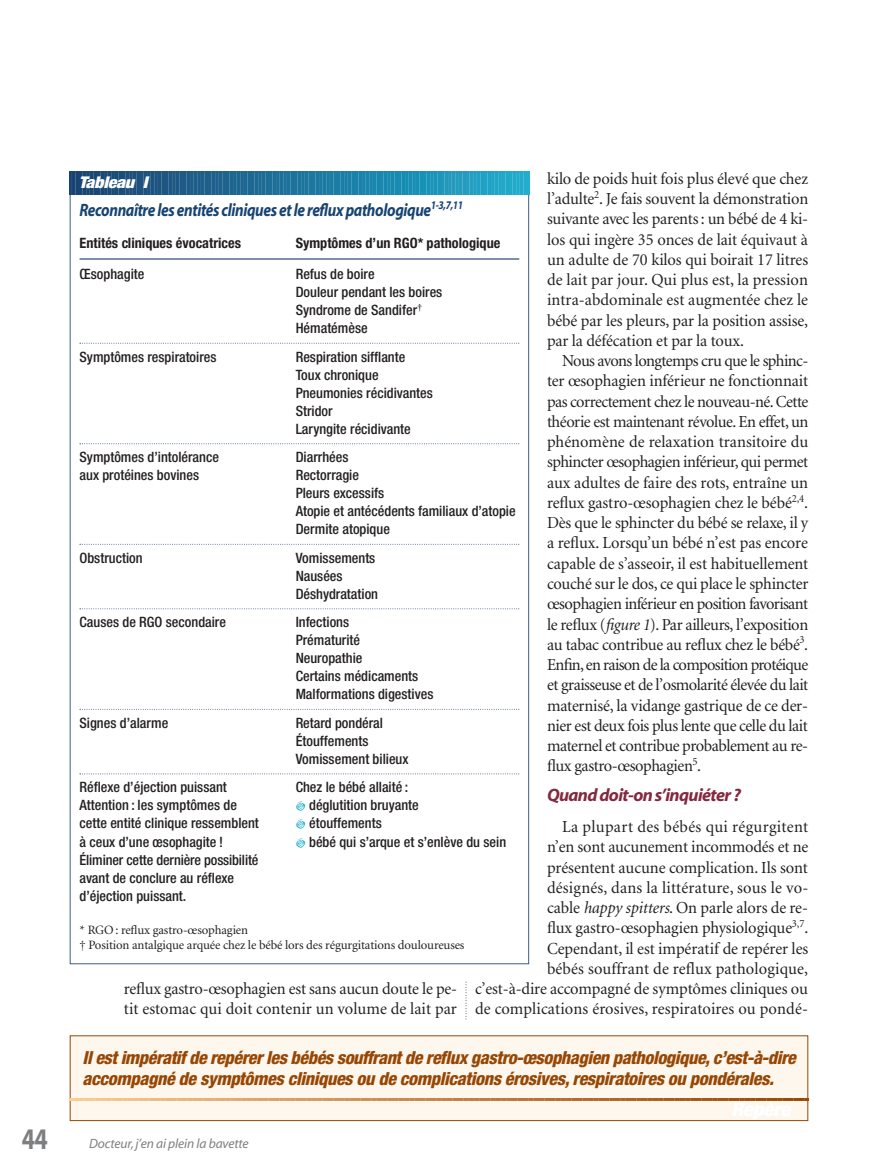
<style>
.page{position:relative;width:878px;height:1175px;background:#fff}
.page>*{position:absolute;margin:0;border:0;box-sizing:border-box;transform-origin:0 0}
.t1{font:700 30px "Myriad";color:#7d7f81;scale:.8 1}
.t2{font:italic 800 condensed 18px/21.8px "Helvetica Neue";letter-spacing:-.025em;color:#974705}
.t3{font:italic 700 18px "Myriad";letter-spacing:-.025em;color:#174371;scale:.85 1}
.t4{font:italic 700 18px "Myriad";letter-spacing:-.035em;color:#82293f}
.t5{font:16.8px/20.2px "Minion";letter-spacing:-.005em;color:#231f20;text-align:justify}
.t6{font:italic 900 condensed 16.2px "Helvetica Neue";letter-spacing:-.015em;color:#fff;scale:1.11 1}
.t7{font:500 condensed 14.25px/18px "Helvetica Neue";color:#231f20}
.t8{font:700 condensed 14.25px "Helvetica Neue";color:#231f20}
.t9{font:italic 13.5px "Myriad";letter-spacing:-.01em;color:#7d7f81}
.t10{font:12.75px/15px "Minion";letter-spacing:-.01em;color:#231f20}
.s1{font-style:italic}
</style>
<div class="page">
<svg style="left:465px;top:982px;width:1px;height:37px"></svg>
<div style="left:70px;top:1035px;width:737px;height:85px;background:#fef7ed"></div>
<svg style="left:70px;top:1098px;width:23px;height:22px"></svg>
<hr style="left:97px;top:1098px;width:2px;height:22px;background:#f9c78a">
<svg style="left:103px;top:1098px;width:109px;height:3px"></svg>
<hr style="left:216px;top:1098px;width:2px;height:22px;background:#e6ae71">
<svg style="left:222px;top:1098px;width:109px;height:3px"></svg>
<hr style="left:335px;top:1098px;width:2px;height:22px;background:#d59559">
<svg style="left:341px;top:1098px;width:255px;height:3px"></svg>
<hr style="left:600px;top:1098px;width:2px;height:22px;background:#b16728">
<svg style="left:606px;top:1098px;width:109px;height:3px"></svg>
<hr style="left:719px;top:1098px;width:2px;height:22px;background:#a25414">
<svg style="left:725px;top:1098px;width:82px;height:3px"></svg>
<hr style="left:80px;top:258px;width:439px;height:2px;background:#526b94">
<svg style="left:80px;top:343px;width:439px;height:1px"></svg>
<svg style="left:80px;top:443px;width:439px;height:1px"></svg>
<svg style="left:80px;top:544px;width:439px;height:1px"></svg>
<svg style="left:80px;top:608px;width:439px;height:1px"></svg>
<svg style="left:80px;top:709px;width:439px;height:1px"></svg>
<svg style="left:80px;top:773px;width:439px;height:1px"></svg>
<svg style="left:70px;top:172px;width:459px;height:22px;background:#2379a0"></svg>
<p class="t5" style="left:547px;top:170px;width:263px">kilo de poids huit fois plus élevé que chez l’adulte<sup>2</sup>. Je fais souvent la démonstration suivante avec les parents : un bébé de 4 ki&shy;los qui ingère 35 onces de lait équivaut à un adulte de 70 kilos qui boirait 17 litres de lait par jour. Qui plus est, la pression intra-abdominale est augmentée chez le bébé par les pleurs, par la position assise, par la défécation et par la toux.</p>
<p class="t5" style="left:547px;top:352px;width:263px;text-indent:15px">Nous avons longtemps cru que le sphinc&shy;ter œsophagien inférieur ne fonctionnait pas correctement chez le nouveau-né. Cette théorie est maintenant révolue. En effet, un phénomène de relaxation transitoire du sphincter œsophagien inférieur, qui permet aux adultes de faire des rots, entraîne un reflux gastro-œsophagien chez le bébé<sup>2,4</sup>.<br>Dès que le sphincter du bébé se relaxe, il y a reflux. Lorsqu’un bébé n’est pas encore capable de s’asseoir, il est habituellement couché sur le dos, ce qui place le sphincter œsophagien inférieur en position favorisant le reflux (<span class="s1">figure 1</span>). Par ailleurs, l’exposition au tabac contribue au reflux chez le bébé<sup>3</sup>.<br>Enfin,en raison de la composition protéique et graisseuse et de l’osmolarité élevée du lait maternisé, la vidange gastrique de ce der&shy;nier est deux fois plus lente que celle du lait maternel et contribue probablement au re&shy;flux gastro-œsophagien<sup>5</sup>.</p>
<p class="t4" style="left:547px;top:788px;width:195px">Quand doit-on s’inquiéter ?</p>
<p class="t5" style="left:475px;top:818px;width:335px;text-align:right">La plupart des bébés qui régurgitent<br>n’en sont aucunement incommodés et ne présentent aucune complication. Ils sont<br>désignés, dans la littérature, sous le vo-<br>cable <span class="s1">happy spitters</span>. On parle alors de re-<br>flux gastro-œsophagien physiologique<sup>3,7</sup>.<br>Cependant, il est impératif de repérer les<br>bébés souffrant de reflux pathologique, c’est-à-dire accompagné de symptômes cliniques ou de complications érosives, respiratoires ou pondé-</p>
<p class="t2" style="left:82px;top:1047px;width:714px">Il est impératif de repérer les bébés souffrant de reflux gastro-œsophagien pathologique, c’est-à-dire accompagné de symptômes cliniques ou de complications érosives, respiratoires ou pondérales.</p>
<p class="t6" style="left:79px;top:177px;width:63px">Tableau I</p>
<p class="t3" style="left:80px;top:203px;width:453px">Reconnaître les entités cliniques et le reflux pathologique<sup>1-3,7,11</sup></p>
<p class="t8" style="left:80px;top:237px;width:163px">Entités cliniques évocatrices</p>
<p class="t8" style="left:296px;top:237px;width:206px">Symptômes d’un RGO* pathologique</p>
<p class="t7" style="left:80px;top:266px;width:66px">Œsophagite</p>
<p class="t7" style="left:296px;top:266px;width:148px">Refus de boire<br>Douleur pendant les boires<br>Syndrome de Sandifer<sup>†<br></sup>Hématémèse</p>
<p class="t7" style="left:80px;top:349px;width:138px">Symptômes respiratoires</p>
<p class="t7" style="left:296px;top:349px;width:139px">Respiration sifflante<br>Toux chronique<br>Pneumonies récidivantes<br>Stridor<br>Laryngite récidivante</p>
<p class="t7" style="left:80px;top:449px;width:141px">Symptômes d’intolérance</p>
<p class="t7" style="left:296px;top:449px;width:54px">Diarrhées</p>
<p class="t7" style="left:80px;top:467px;width:121px">aux protéines bovines</p>
<p class="t7" style="left:296px;top:467px;width:221px">Rectorragie<br>Pleurs excessifs<br>Atopie et antécédents familiaux d’atopie<br>Dermite atopique</p>
<p class="t7" style="left:80px;top:550px;width:65px">Obstruction</p>
<p class="t7" style="left:296px;top:550px;width:84px">Vomissements<br>Nausées<br>Déshydratation</p>
<p class="t7" style="left:80px;top:614px;width:148px">Causes de RGO secondaire</p>
<p class="t7" style="left:296px;top:614px;width:139px">Infections<br>Prématurité<br>Neuropathie<br>Certains médicaments<br>Malformations digestives</p>
<p class="t7" style="left:80px;top:715px;width:90px">Signes d’alarme</p>
<p class="t7" style="left:295px;top:715px;width:114px">Retard pondéral<br>Étouffements<br>Vomissement bilieux</p>
<p class="t7" style="left:80px;top:779px;width:149px">Réflexe d’éjection puissant</p>
<p class="t7" style="left:296px;top:779px;width:114px">Chez le bébé allaité :</p>
<p class="t7" style="left:80px;top:797px;width:159px">Attention : les symptômes de</p>
<p class="t7" style="left:309px;top:797px;width:111px">déglutition bruyante</p>
<p class="t7" style="left:80px;top:815px;width:181px">cette entité clinique ressemblent</p>
<p class="t7" style="left:309px;top:815px;width:74px">étouffements</p>
<p class="t7" style="left:80px;top:833px;width:145px">à ceux d’une œsophagite !</p>
<p class="t7" style="left:309px;top:833px;width:198px">bébé qui s’arque et s’enlève du sein</p>
<p class="t7" style="left:80px;top:851px;width:180px">Éliminer cette dernière possibilité avant de conclure au réflexe d’éjection puissant.</p>
<p class="t10" style="left:80px;top:923px;width:386px">* RGO : reflux gastro-œsophagien<br>† Position antalgique arquée chez le bébé lors des régurgitations douloureuses</p>
<p class="t5" style="left:124px;top:980px;width:335px">reflux gastro-œsophagien est sans aucun doute le pe&shy;tit estomac qui doit contenir un volume de lait par</p>
<h1 class="t1" style="left:22px;top:1127px;width:34px">44</h1>
<p class="t9" style="left:89px;top:1138px;width:161px">Docteur,j’en ai plein la bavette</p>
</div>
